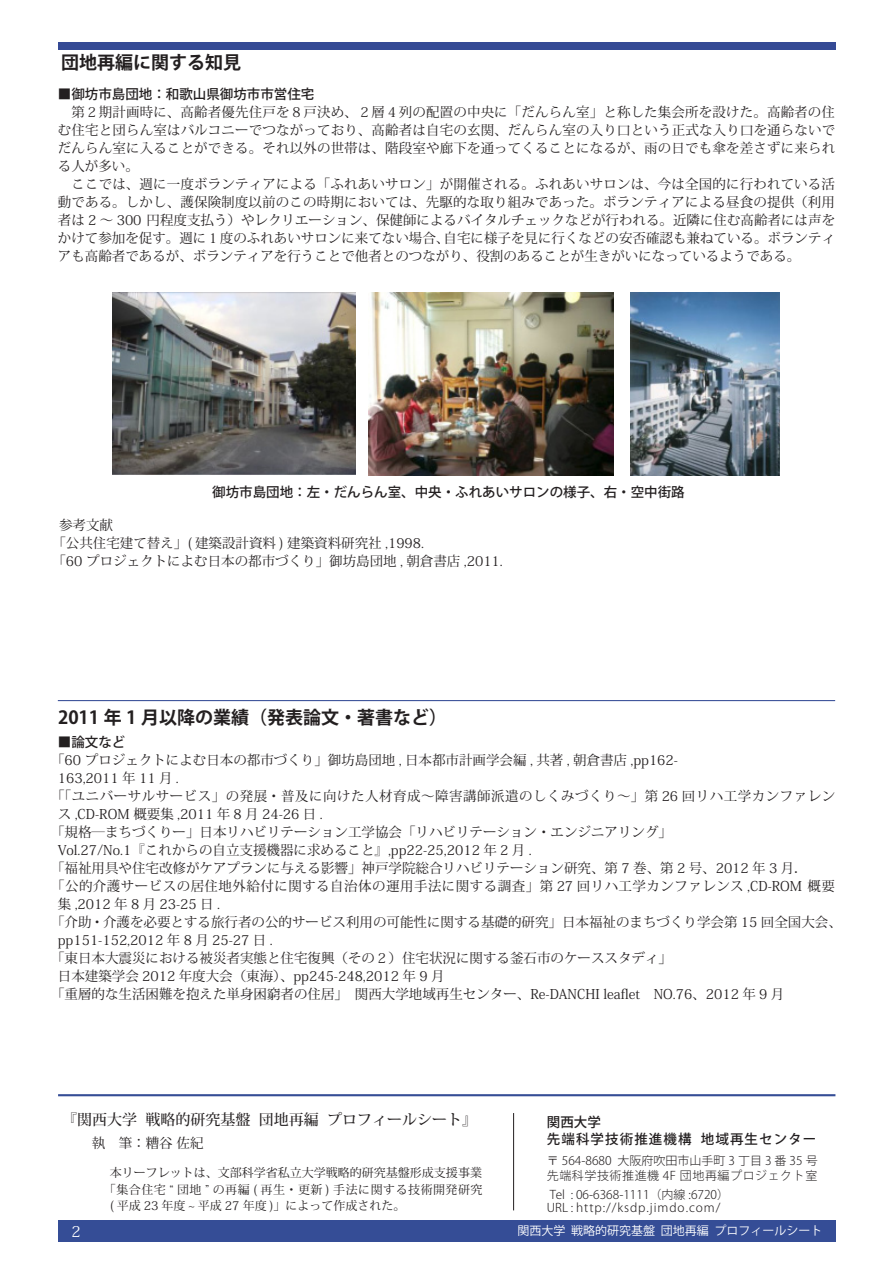
<style>
.page{position:relative;width:893px;height:1263px;background:#fff}
.page>*{position:absolute;margin:0;border:0;box-sizing:border-box;transform-origin:0 0}
.t1{font:700 18px "Koz Go Pro";color:#231f20}
.t2{font:500 15px "Koz Min Pro";color:#231f20}
.t3{font:15px "Koz Min Pro";color:#fff}
.t4{font:13.5px/18px "Koz Min Pro";color:#231f20;text-align:justify}
.t5{font:13.5px/18px "Koz Min Pro";letter-spacing:.035em;color:#231f20}
.t6{font:500 13.5px "Koz Go Pro";color:#231f20}
.t7{font:500 13.5px/16.5px "Koz Go Pro";letter-spacing:.08em;color:#231f20}
.t8{font:12px "Koz Min Pro";color:#231f20}
.t9{font:300 12px/13.5px "Koz Go Pro";color:#231f20}
.t10{font:300 12px/15px "Koz Go Pro";letter-spacing:.045em;color:#231f20}
.t11{font:12px "Koz Min Pro";letter-spacing:.04em;color:#231f20}
.t12{font:12px "Koz Go Pro";color:#fff}
</style>
<div class="page">
<div style="left:58px;top:1220px;width:777px;height:22px;background:#354d96"></div>
<div style="left:58px;top:43px;width:777px;height:7px;background:#354a95"></div>
<hr style="left:58px;top:1094px;width:777px;height:2px;background:#354d96">
<hr style="left:58px;top:700px;width:777px;height:1px;background:#354d96">
<hr style="left:513px;top:1113px;width:1px;height:97px;background:#231f20">
<img style="left:112px;top:293px;width:243px;height:182px">
<img style="left:368px;top:293px;width:246px;height:183px">
<img style="left:630px;top:293px;width:149px;height:183px">
<p class="t1" style="left:61px;top:51px;width:182px">団地再編に関する知見</p>
<p class="t6" style="left:58px;top:86px;width:258px">■御坊市島団地：和歌山県御坊市市営住宅</p>
<p class="t4" style="left:58px;top:103px;width:779px">　第２期計画時に、高齢者優先住戸を８戸決め、２層４列の配置の中央に「だんらん室」と称した集会所を設けた。高齢者の住む住宅と団らん室はバルコニーでつながっており、高齢者は自宅の玄関、だんらん室の入り口という正式な入り口を通らないでだんらん室に入ることができる。それ以外の世帯は、階段室や廊下を通ってくることになるが、雨の日でも傘を差さずに来られる人が多い。</p>
<p class="t4" style="left:58px;top:175px;width:779px">　ここでは、週に一度ボランティアによる「ふれあいサロン」が開催される。ふれあいサロンは、今は全国的に行われている活動である。しかし、護保険制度以前のこの時期においては、先駆的な取り組みであった。ボランティアによる昼食の提供（利用者は 2 ～ 300 円程度支払う）やレクリエーション、保健師によるバイタルチェックなどが行われる。近隣に住む高齢者には声をかけて参加を促す。週に１度のふれあいサロンに来てない場合、自宅に様子を見に行くなどの安否確認も兼ねている。ボランティアも高齢者であるが、ボランティアを行うことで他者とのつながり、役割のあることが生きがいになっているようである。</p>
<p class="t6" style="left:212px;top:483px;width:474px">御坊市島団地：左・だんらん室、中央・ふれあいサロンの様子、右・空中街路</p>
<p class="t4" style="left:59px;top:515px;width:55px">参考文献</p>
<p class="t4" style="left:52px;top:533px;width:373px">「公共住宅建て替え」( 建築設計資料 ) 建築資料研究社 ,1998.</p>
<p class="t4" style="left:52px;top:551px;width:452px">「60 プロジェクトによむ日本の都市づくり」御坊島団地 , 朝倉書店 ,2011.</p>
<p class="t1" style="left:58px;top:706px;width:390px">2011 年 1 月以降の業績（発表論文・著書など）</p>
<p class="t6" style="left:58px;top:733px;width:69px">■論文など</p>
<p class="t4" style="left:51px;top:750px;width:628px">「60 プロジェクトによむ日本の都市づくり」御坊島団地 , 日本都市計画学会編 , 共著 , 朝倉書店 ,pp162-</p>
<p class="t4" style="left:58px;top:768px;width:123px">163,2011 年 11 月 .</p>
<p class="t5" style="left:58px;top:786px;width:779px;text-indent:-7px">「「ユニバーサルサービス」の発展・普及に向けた人材育成～障害講師派遣のしくみづくり～」第 26 回リハ工学カンファレンス ,CD-ROM 概要集 ,2011 年 8 月 24-26 日 .</p>
<p class="t4" style="left:51px;top:822px;width:623px">「規格―まちづくりー」日本リハビリテーション工学協会「リハビリテーション・エンジニアリング」</p>
<p class="t4" style="left:58px;top:840px;width:475px">Vol.27/No.1『これからの自立支援機器に求めること』,pp22-25,2012 年 2 月 .</p>
<p class="t4" style="left:51px;top:858px;width:758px">「福祉用具や住宅改修がケアプランに与える影響」神戸学院総合リハビリテーション研究、第 7 巻、第 2 号、2012 年 3 月．</p>
<p class="t5" style="left:58px;top:876px;width:779px;text-indent:-7px">「公的介護サービスの居住地外給付に関する自治体の運用手法に関する調査」第 27 回リハ工学カンファレンス ,CD-ROM 概要集 ,2012 年 8 月 23-25 日 .</p>
<p class="t4" style="left:58px;top:912px;width:785px;text-indent:-7px">「介助・介護を必要とする旅行者の公的サービス利用の可能性に関する基礎的研究」日本福祉のまちづくり学会第 15 回全国大会、pp151-152,2012 年 8 月 25-27 日 .</p>
<p class="t4" style="left:51px;top:948px;width:623px">「東日本大震災における被災者実態と住宅復興（その２）住宅状況に関する釜石市のケーススタディ」</p>
<p class="t4" style="left:58px;top:966px;width:388px">日本建築学会 2012 年度大会（東海）、pp245-248,2012 年 9 月</p>
<p class="t4" style="left:51px;top:984px;width:735px">「重層的な生活困難を抱えた単身困窮者の住居」　関西大学地域再生センター、Re-DANCHI leaflet　NO.76、2012 年 9 月</p>
<p class="t2" style="left:62px;top:1109px;width:416px">『関西大学 戦略的研究基盤 団地再編 プロフィールシート』</p>
<p class="t4" style="left:78px;top:1134px;width:127px">　執　筆：糟谷 佐紀</p>
<p class="t3" style="left:71px;top:1220px;width:11px">2</p>
<p class="t8" style="left:110px;top:1164px;width:374px">本リーフレットは、文部科学省私立大学戦略的研究基盤形成支援事業</p>
<p class="t11" style="left:104px;top:1181px;width:380px">「集合住宅 “ 団地 ” の再編 ( 再生・更新 ) 手法に関する技術開発研究</p>
<p class="t8" style="left:110px;top:1197px;width:297px">( 平成 23 年度 ~ 平成 27 年度 )」によって作成された。</p>
<p class="t7" style="left:547px;top:1115px;width:271px">関西大学<br>先端科学技術推進機構 地域再生センター</p>
<p class="t10" style="left:547px;top:1153px;width:272px">〒 564-8680 大阪府吹田市山手町 3 丁目 3 番 35 号先端科学技術推進機 4F 団地再編プロジェクト室</p>
<p class="t9" style="left:547px;top:1188px;width:184px">Tel : 06-6368-1111（内線 :6720）<br>URL : http://ksdp.jimdo.com/</p>
<p class="t12" style="left:518px;top:1223px;width:306px">関西大学 戦略的研究基盤 団地再編 プロフィールシート</p>
</div>
